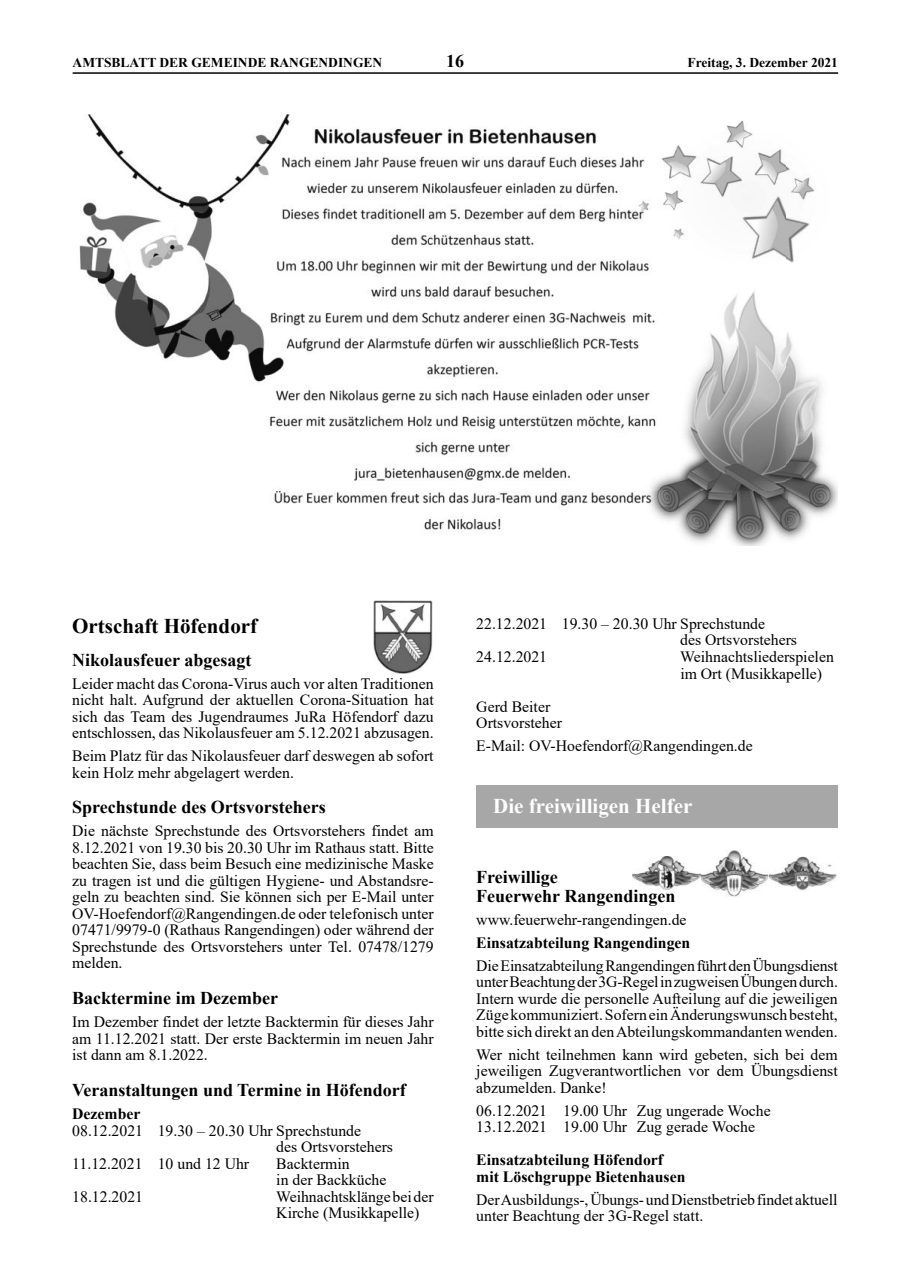
<style>
.page{position:relative;width:910px;height:1280px;background:#fff}
.page>*{position:absolute;margin:0;border:0;box-sizing:border-box;transform-origin:0 0}
.t1{font:700 21px "Times New Roman";color:#fff}
.t2{font:700 21px "Times New Roman";color:#000}
.t3{font:700 18px/19.5px "Times New Roman";color:#000}
.t4{font:15.75px/16.5px "Times New Roman";color:#000}
.t5{font:700 15.75px/16.5px "Times New Roman";color:#000}
.t6{font:700 13.5px "Times New Roman";color:#000}
</style>
<div class="page">
<hr style="left:73px;top:72px;width:765px;height:2px;background:#000">
<img style="left:79px;top:115px;width:759px;height:430px">
<img style="left:373px;top:600px;width:59px;height:74px">
<div style="left:476px;top:785px;width:362px;height:42px;background:#a7a7a7"></div>
<img style="left:768px;top:856px;width:68px;height:35px">
<img style="left:700px;top:850px;width:68px;height:47px">
<img style="left:633px;top:856px;width:67px;height:33px">
<p class="t6" style="left:73px;top:58px;width:311px">AMTSBLATT DER GEMEINDE RANGENDINGEN</p>
<p class="t3" style="left:446px;top:53px;width:19px">16</p>
<p class="t6" style="left:687px;top:58px;width:152px">Freitag, 3. Dezember 2021</p>
<h1 class="t2" style="left:72px;top:619px;width:186px">Ortschaft Höfendorf</h1>
<p class="t3" style="left:72px;top:652px;width:181px">Nikolausfeuer abgesagt</p>
<p class="t4" style="left:72px;top:676px;width:363px;text-align:justify">Leider macht das Corona-Virus auch vor alten Traditionen nicht halt. Aufgrund der aktuellen Corona-Situation hat sich das Team des Jugendraumes JuRa Höfendorf dazu entschlossen, das Nikolausfeuer am 5.12.2021 abzusagen.</p>
<p class="t4" style="left:72px;top:749px;width:363px">Beim Platz für das Nikolausfeuer darf deswegen ab sofort kein Holz mehr abgelagert werden.</p>
<p class="t3" style="left:72px;top:799px;width:255px">Sprechstunde des Ortsvorstehers</p>
<p class="t4" style="left:72px;top:824px;width:363px;text-align:justify">Die nächste Sprechstunde des Ortsvorstehers findet am 8.12.2021 von 19.30 bis 20.30 Uhr im Rathaus statt. Bitte beachten Sie, dass beim Besuch eine medizinische Maske zu tragen ist und die gültigen Hygiene- und Abstandsre&shy;geln zu beachten sind. Sie können sich per E-Mail unter OV-Hoefendorf@Rangendingen.de oder telefonisch unter 07471/9979-0 (Rathaus Rangendingen) oder während der Sprechstunde des Ortsvorstehers unter Tel. 07478/1279 melden.</p>
<p class="t3" style="left:72px;top:990px;width:207px">Backtermine im Dezember</p>
<p class="t4" style="left:72px;top:1015px;width:363px;text-align:justify">Im Dezember findet der letzte Backtermin für dieses Jahr am 11.12.2021 statt. Der erste Backtermin im neuen Jahr ist dann am 8.1.2022.</p>
<p class="t3" style="left:72px;top:1082px;width:335px">Veranstaltungen und Termine in Höfendorf</p>
<p class="t5" style="left:72px;top:1107px;width:70px">Dezember</p>
<p class="t4" style="left:72px;top:1123px;width:290px">08.12.2021 19.30 – 20.30 Uhr Sprechstunde</p>
<p class="t4" style="left:276px;top:1140px;width:118px">des Ortsvorstehers</p>
<p class="t4" style="left:72px;top:1156px;width:178px">11.12.2021 10 und 12 Uhr</p>
<p class="t4" style="left:276px;top:1156px;width:112px">Backtermin<br>in der Backküche</p>
<p class="t4" style="left:72px;top:1190px;width:72px">18.12.2021</p>
<p class="t4" style="left:276px;top:1190px;width:159px">Weihnachtsklänge bei der<br>Kirche (Musikkapelle)</p>
<p class="t4" style="left:476px;top:617px;width:290px">22.12.2021 19.30 – 20.30 Uhr Sprechstunde</p>
<p class="t4" style="left:680px;top:633px;width:118px">des Ortsvorstehers</p>
<p class="t4" style="left:476px;top:650px;width:72px">24.12.2021</p>
<p class="t4" style="left:680px;top:650px;width:155px">Weihnachtsliederspielen im Ort (Musikkapelle)</p>
<p class="t4" style="left:476px;top:699px;width:87px">Gerd Beiter<br>Ortsvorsteher</p>
<p class="t4" style="left:476px;top:739px;width:278px">E-Mail: OV-Hoefendorf@Rangendingen.de</p>
<h1 class="t1" style="left:493px;top:798px;width:201px">Die freiwilligen Helfer</h1>
<p class="t3" style="left:476px;top:869px;width:201px">Freiwillige<br>Feuerwehr Rangendingen</p>
<p class="t4" style="left:476px;top:913px;width:212px">www.feuerwehr-rangendingen.de</p>
<p class="t5" style="left:476px;top:936px;width:215px">Einsatzabteilung Rangendingen</p>
<p class="t4" style="left:476px;top:959px;width:363px;text-align:justify">Die Einsatzabteilung Rangendingen führt den Übungsdienst unter Beachtung der 3G-Regel in zugweisen Übungen durch.<br>Intern wurde die personelle Aufteilung auf die jeweiligen Züge kommuniziert. Sofern ein Änderungswunsch besteht, bitte sich direkt an den Abteilungskommandanten wenden.</p>
<p class="t4" style="left:476px;top:1048px;width:363px;text-align:justify">Wer nicht teilnehmen kann wird gebeten, sich bei dem jeweiligen Zugverantwortlichen vor dem Übungsdienst abzumelden. Danke!</p>
<p class="t4" style="left:476px;top:1104px;width:296px">06.12.2021 19.00 Uhr Zug ungerade Woche<br>13.12.2021 19.00 Uhr Zug gerade Woche</p>
<p class="t5" style="left:476px;top:1153px;width:211px">Einsatzabteilung Höfendorf mit Löschgruppe Bietenhausen</p>
<p class="t4" style="left:476px;top:1192px;width:363px">Der Ausbildungs-, Übungs- und Dienstbetrieb findet aktuell unter Beachtung der 3G-Regel statt.</p>
</div>
